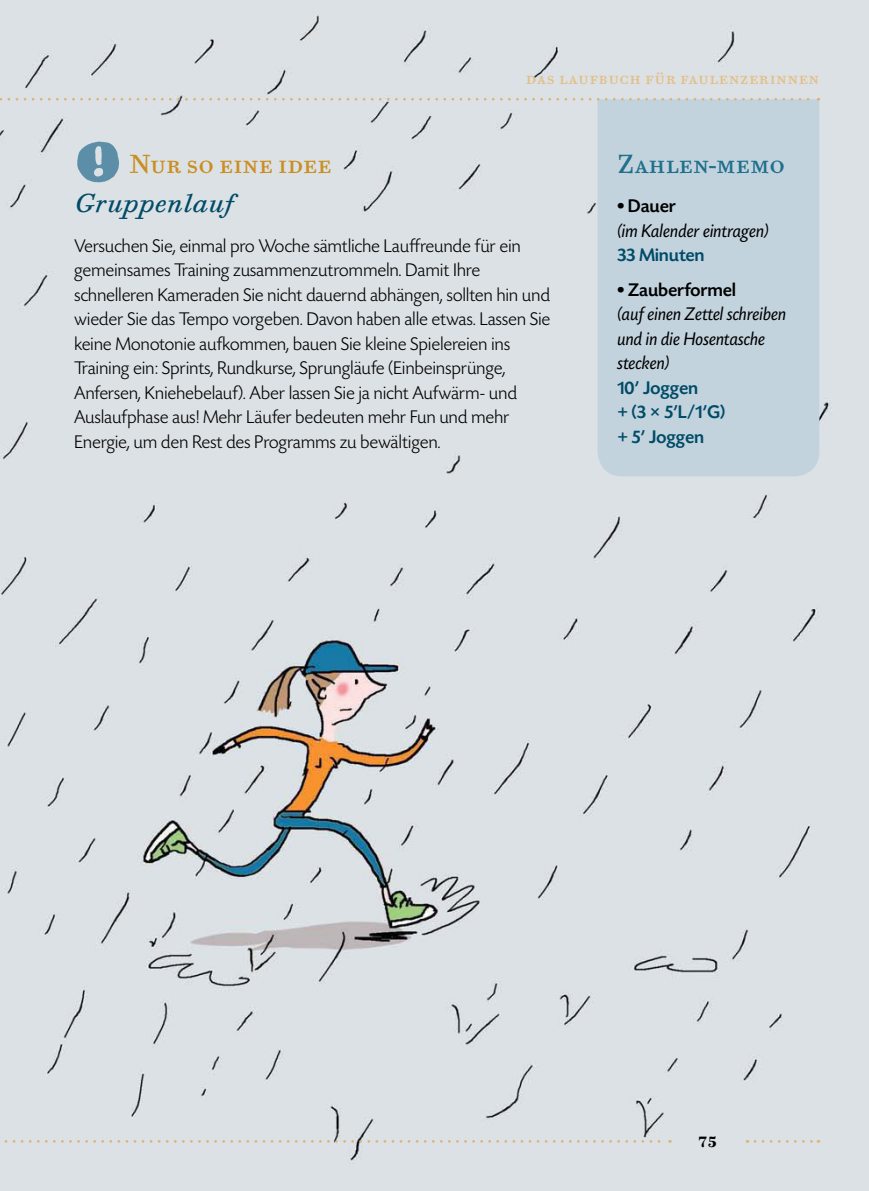
<style>
.page{position:relative;width:869px;height:1191px;background:#fff}
.page>*{position:absolute;margin:0;border:0;box-sizing:border-box;transform-origin:0 0}
.t1{font:26.25px/38.9px "Bodoni Six ITC Book SC";color:#ca8f23}
.t2{font:26.25px "Bodoni Six ITC Book SC";color:#1f708b}
.t3{font:300 19.25px/24.5px "Today SH";letter-spacing:.02em;color:#000}
.t4{font:italic 19.25px/24.5px "Today SH";letter-spacing:.02em;color:#000}
.t5{font:17.5px "Bodoni Six ITC Book SC";letter-spacing:.025em;color:#e2bf87}
.t6{font:15.75px "Bodoni Six ITCTT Bold";color:#000}
.s1{font-family:"Bodoni Six ITCTT Book";font-style:italic;color:#004b67}
.s2{font-weight:900;font-style:normal}
.s3{font-weight:500;font-style:normal}
.s4{font-weight:500;font-style:normal;color:#004b67}
</style>
<div class="page">
<div style="left:0;top:0;width:868px;height:1191px;background:#dce1e5"></div>
<div style="left:597px;top:99px;width:222px;height:377px;background:#c3d3de"></div>
<img style="left:74px;top:137px;width:50px;height:49px">
<svg style="left:754px;top:1140px;width:64px;height:2px"></svg>
<svg style="left:0;top:1140px;width:670px;height:2px"></svg>
<svg style="left:0;top:98px;width:818px;height:3px;background:#d8d4ca"></svg>
<p class="t5" style="left:525px;top:67px;width:295px">das laufbuch für faulenzerinnen</p>
<p class="t1" style="left:74px;top:144px;width:258px;text-indent:55px">Nur so eine idee<br><span class="s1">Gruppenlauf</span></p>
<p class="t3" style="left:74px;top:234px;width:477px">Versuchen Sie, einmal pro Woche sämtliche Lauffreunde für ein gemeinsames Training zusammenzutrommeln. Damit Ihre schnelleren Kameraden Sie nicht dauernd abhängen, sollten hin und wieder Sie das Tempo vorgeben. Davon haben alle etwas. Lassen Sie keine Monotonie aufkommen, bauen Sie kleine Spielereien ins Training ein: Sprints, Rundkurse, Sprungläufe (Einbeinsprünge, Anfersen, Kniehebelauf). Aber lassen Sie ja nicht Aufwärm- und Auslaufphase aus! Mehr Läufer bedeuten mehr Fun und mehr Energie, um den Rest des Programms zu bewältigen.</p>
<p class="t2" style="left:617px;top:146px;width:169px">Zahlen-memo</p>
<p class="t4" style="left:617px;top:195px;width:152px"><span class="s2">•</span> <span class="s3">Dauer<br></span>(im Kalender eintragen)<br><span class="s4">33 Minuten</span></p>
<p class="t4" style="left:617px;top:278px;width:170px"><span class="s2">•</span> <span class="s3">Zauberformel<br></span>(auf einen Zettel schreiben und in die Hosentasche stecken)<br><span class="s4">10’ Joggen<br>+ (3 × 5’L/1’G)<br>+ 5’ Joggen</span></p>
<p class="t6" style="left:697px;top:1131px;width:22px">75</p>
</div>
